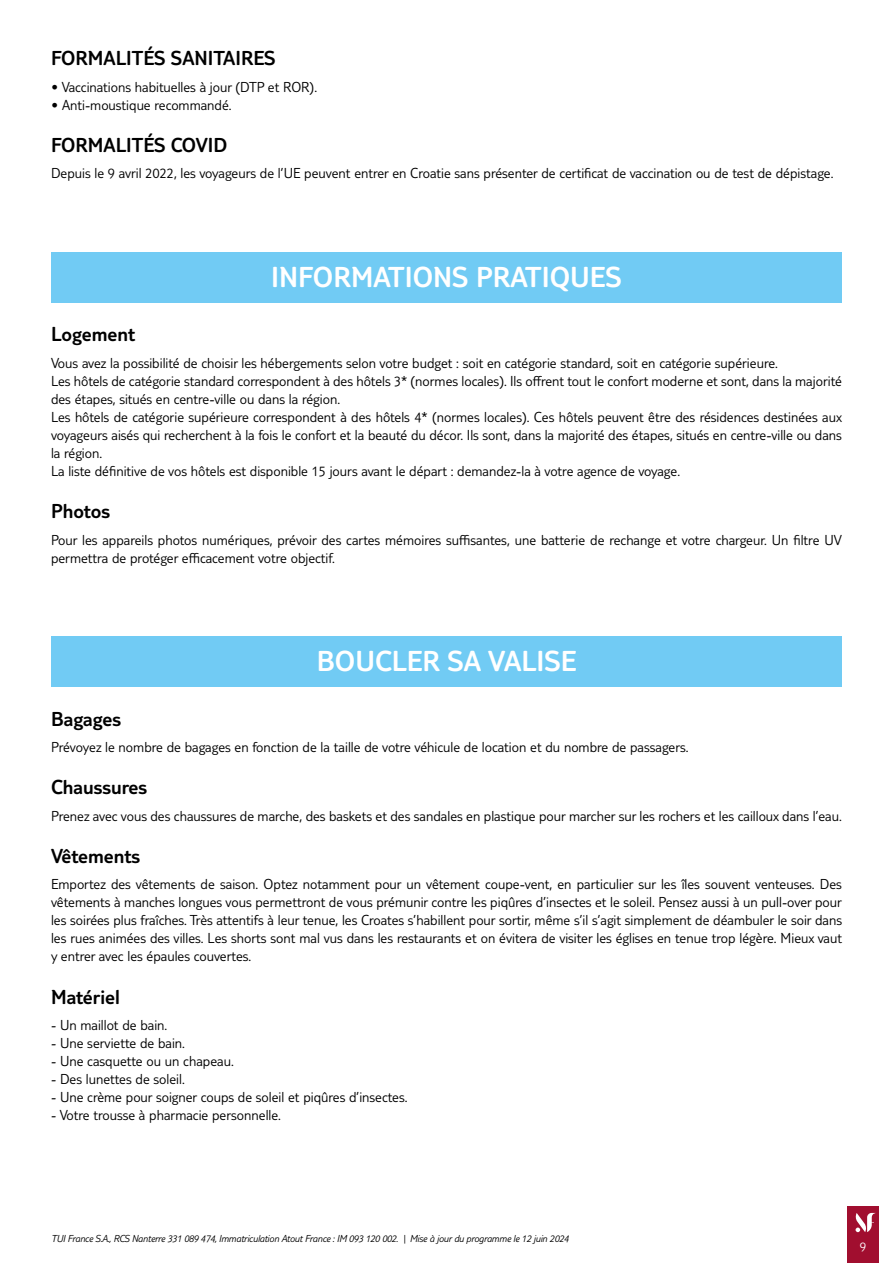
<style>
.page{position:relative;width:893px;height:1263px;background:#fff}
.page>*{position:absolute;margin:0;border:0;box-sizing:border-box;transform-origin:0 0}
.t1{font:300 30px "TUI Type";color:#fff}
.t2{font:300 21px "TUI Type";color:#000}
.t3{font:300 15px/18px "TUI Type";color:#000}
.t4{font:300 13.5px "TUI Type";color:#fff}
.t5{font:italic 300 10.5px "TUI Type";letter-spacing:-.02em;color:#000}
</style>
<div class="page">
<div style="left:847px;top:1206px;width:32px;height:57px;background:#a10e2f"></div>
<svg style="left:855px;top:1213px;width:21px;height:19px"></svg>
<div style="left:51px;top:252px;width:791px;height:51px;background:#71cbf4"></div>
<div style="left:51px;top:636px;width:791px;height:51px;background:#71cbf4"></div>
<h2 class="t2" style="left:51px;top:46px;width:226px">FORMALITÉS SANITAIRES</h2>
<p class="t3" style="left:51px;top:77px;width:268px">• Vaccinations habituelles à jour (DTP et ROR).</p>
<p class="t3" style="left:51px;top:95px;width:182px">• Anti-moustique recommandé.</p>
<h2 class="t2" style="left:51px;top:133px;width:178px">FORMALITÉS COVID</h2>
<p class="t3" style="left:51px;top:164px;width:784px">Depuis le 9 avril 2022, les voyageurs de l’UE peuvent entrer en Croatie sans présenter de certificat de vaccination ou de test de dépistage.</p>
<h1 class="t1" style="left:271px;top:260px;width:352px">INFORMATIONS PRATIQUES</h1>
<h2 class="t2" style="left:51px;top:322px;width:86px">Logement</h2>
<p class="t3" style="left:51px;top:354px;width:792px">Vous avez la possibilité de choisir les hébergements selon votre budget : soit en catégorie standard, soit en catégorie supérieure.<br>Les hôtels de catégorie standard correspondent à des hôtels 3* (normes locales). Ils offrent tout le confort moderne et sont, dans la majorité des étapes, situés en centre-ville ou dans la région.<br>Les hôtels de catégorie supérieure correspondent à des hôtels 4* (normes locales). Ces hôtels peuvent être des résidences destinées aux voyageurs aisés qui recherchent à la fois le confort et la beauté du décor. Ils sont, dans la majorité des étapes, situés en centre-ville ou dans la région.<br>La liste définitive de vos hôtels est disponible 15 jours avant le départ : demandez-la à votre agence de voyage.</p>
<h2 class="t2" style="left:51px;top:499px;width:60px">Photos</h2>
<p class="t3" style="left:51px;top:530px;width:792px">Pour les appareils photos numériques, prévoir des cartes mémoires suffisantes, une batterie de rechange et votre chargeur. Un filtre UV permettra de protéger efficacement votre objectif.</p>
<h1 class="t1" style="left:317px;top:644px;width:261px">BOUCLER SA VALISE</h1>
<h2 class="t2" style="left:51px;top:706px;width:72px">Bagages</h2>
<p class="t3" style="left:51px;top:738px;width:639px">Prévoyez le nombre de bagages en fonction de la taille de votre véhicule de location et du nombre de passagers.</p>
<h2 class="t2" style="left:51px;top:775px;width:98px">Chaussures</h2>
<p class="t3" style="left:51px;top:806px;width:792px">Prenez avec vous des chaussures de marche, des baskets et des sandales en plastique pour marcher sur les rochers et les cailloux dans l’eau.</p>
<h2 class="t2" style="left:51px;top:844px;width:91px">Vêtements</h2>
<p class="t3" style="left:51px;top:875px;width:792px;text-align:justify">Emportez des vêtements de saison. Optez notamment pour un vêtement coupe-vent, en particulier sur les îles souvent venteuses. Des vêtements à manches longues vous permettront de vous prémunir contre les piqûres d’insectes et le soleil. Pensez aussi à un pull-over pour les soirées plus fraîches. Très attentifs à leur tenue, les Croates s’habillent pour sortir, même s’il s’agit simplement de déambuler le soir dans les rues animées des villes. Les shorts sont mal vus dans les restaurants et on évitera de visiter les églises en tenue trop légère. Mieux vaut y entrer avec les épaules couvertes.</p>
<h2 class="t2" style="left:51px;top:985px;width:70px">Matériel</h2>
<p class="t3" style="left:51px;top:1016px;width:118px">- Un maillot de bain.</p>
<p class="t3" style="left:51px;top:1034px;width:136px">- Une serviette de bain.</p>
<p class="t3" style="left:51px;top:1052px;width:184px">- Une casquette ou un chapeau.</p>
<p class="t3" style="left:51px;top:1070px;width:135px">- Des lunettes de soleil.</p>
<p class="t3" style="left:51px;top:1088px;width:358px">- Une crème pour soigner coups de soleil et piqûres d’insectes.</p>
<p class="t3" style="left:51px;top:1106px;width:232px">- Votre trousse à pharmacie personnelle.</p>
<p class="t5" style="left:51px;top:1232px;width:519px">TUI France S.A., RCS Nanterre 331 089 474, Immatriculation Atout France : IM 093 120 002. | Mise à jour du programme le 12 juin 2024</p>
<p class="t4" style="left:860px;top:1239px;width:8px">9</p>
</div>
